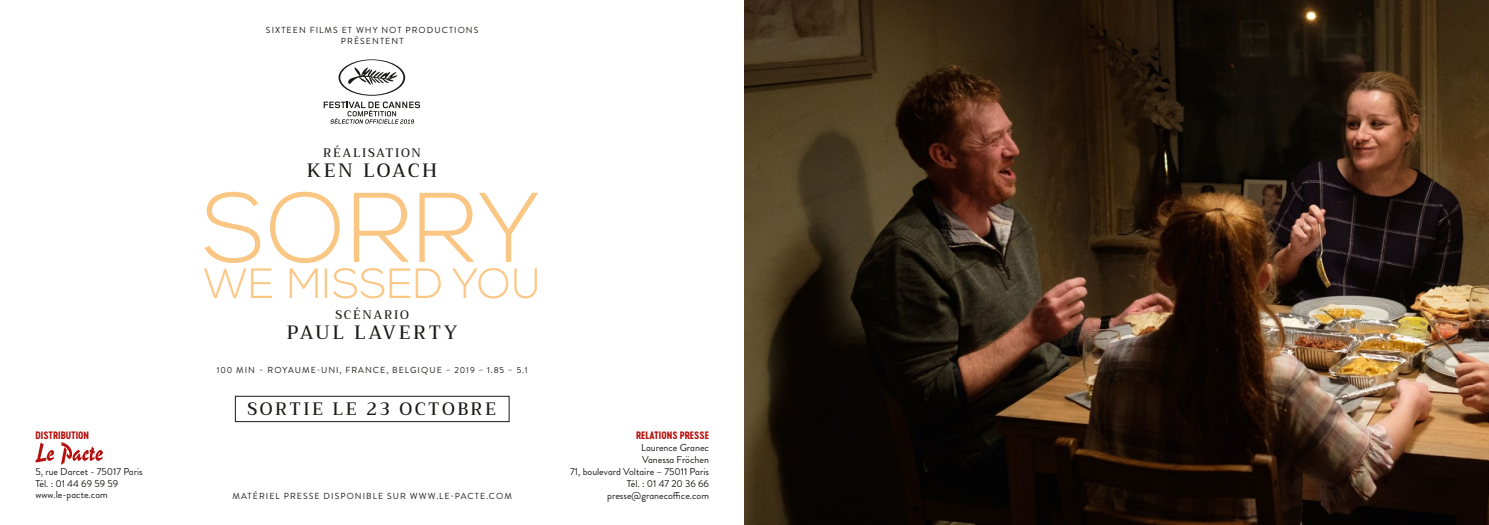
<style>
.page{position:relative;width:1489px;height:525px;background:#fff}
.page>*{position:absolute;margin:0;border:0;box-sizing:border-box;transform-origin:0 0}
.t1{font:300 98.62px "Nexa";letter-spacing:.015em;color:#fac684}
.t2{font:300 42.12px "Nexa";letter-spacing:.015em;color:#fac684}
.t3{font:500 18.75px "Trirong";letter-spacing:.14em;color:#1a1a18}
.t4{font:500 17.5px "Trirong";letter-spacing:.14em;color:#1a1a18}
.t5{font:500 12px "Trirong";letter-spacing:.14em;color:#1a1a18}
.t6{font:10px/12px "Brandon Grotesque";color:#1a1a18;text-align:right}
.t7{font:10px "Cervo Neue Bold Neue";color:#b70d0b}
.t8{font:8.75px/10.5px "Brandon Grotesque";letter-spacing:.12em;color:#1a1a18;text-align:center}
</style>
<div class="page">
<img style="left:35px;top:442px;width:67px;height:22px">
<svg style="left:324px;top:59px;width:96px;height:65px"></svg>
<div style="left:235px;top:395px;width:274px;height:27px;border:1px solid #1a1a18"></div>
<img style="left:744px;top:0;width:744px;height:524px">
<p class="t8" style="left:266px;top:25px;width:214px">SIXTEEN FILMS ET WHY NOT PRODUCTIONS<br>PRÉSENTENT</p>
<p class="t5" style="left:323px;top:146px;width:99px">RÉALISATION</p>
<h3 class="t3" style="left:307px;top:159px;width:132px">KEN LOACH</h3>
<h1 class="t1" style="left:203px;top:171px;width:340px">SORRY</h1>
<h2 class="t2" style="left:204px;top:259px;width:338px">WE MISSED YOU</h2>
<p class="t5" style="left:335px;top:308px;width:75px">SCÉNARIO</p>
<h3 class="t3" style="left:287px;top:321px;width:172px">PAUL LAVERTY</h3>
<p class="t8" style="left:217px;top:365px;width:312px">100 MIN – ROYAUME-UNI, FRANCE, BELGIQUE – 2019 – 1.85 – 5.1</p>
<h3 class="t4" style="left:247px;top:398px;width:250px">SORTIE LE 23 OCTOBRE</h3>
<p class="t7" style="left:35px;top:428px;width:55px">DISTRIBUTION</p>
<p class="t6" style="left:35px;top:466px;width:109px;text-align:left">5, rue Darcet - 75017 Paris<br>Tél. : 01 44 69 59 59</p>
<p class="t6" style="left:35px;top:488px;width:74px">www.le-pacte.com</p>
<p class="t8" style="left:232px;top:491px;width:281px">MATÉRIEL PRESSE DISPONIBLE SUR WWW.LE-PACTE.COM</p>
<p class="t7" style="left:636px;top:428px;width:74px">RELATIONS PRESSE</p>
<p class="t6" style="left:570px;top:442px;width:140px">Laurence Granec<br>Vanessa Fröchen<br>71, boulevard Voltaire – 75011 Paris<br>Tél. : 01 47 20 36 66 presse@granecoffice.com</p>
</div>
